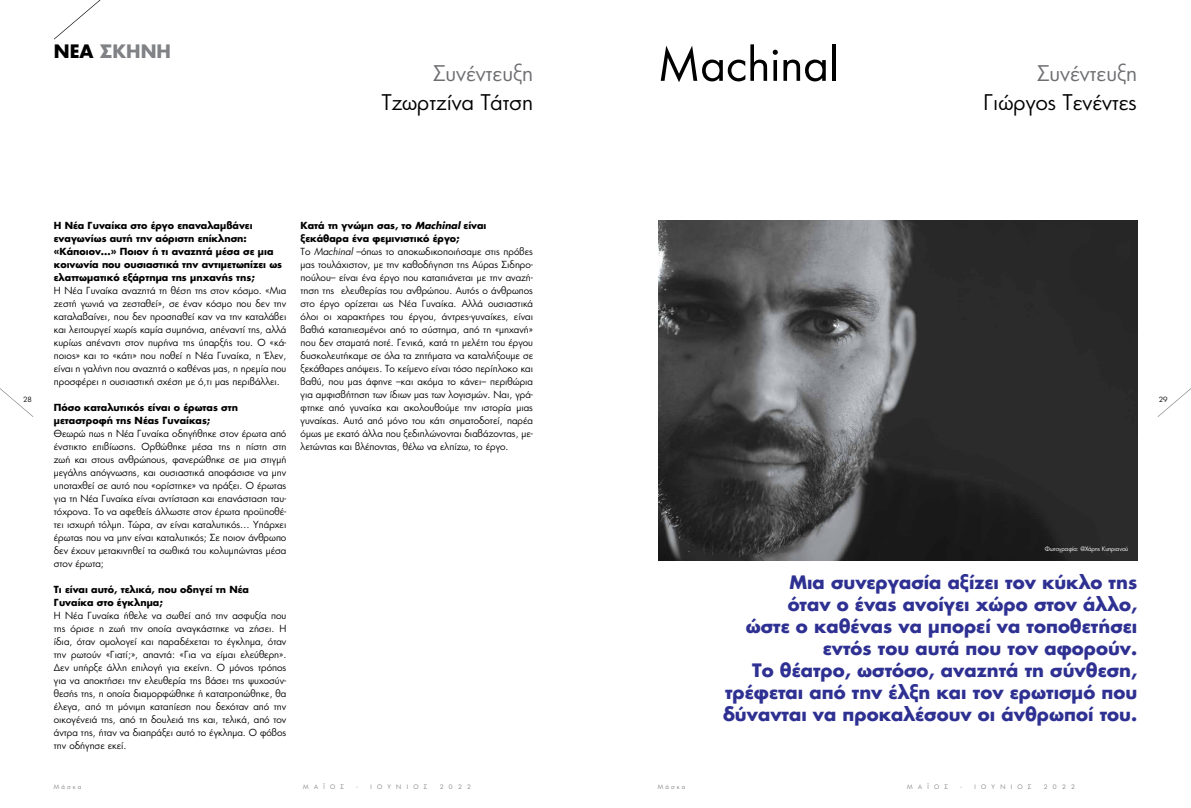
<style>
.page{position:relative;width:1191px;height:808px;background:#fff}
.page>*{position:absolute;margin:0;border:0;box-sizing:border-box;transform-origin:0 0}
.t1{font:50px "Wuerth";color:#000}
.t2{font:21px "PF Futura Neu";color:#000}
.t3{font:21px "PF Futura Neu";color:#6d6e71}
.t4{font:700 18px/22px "PF Futura Neu";color:#2e3092;text-align:right}
.t5{font:700 18px "PF Futura Neu";color:#808285}
.t6{font:9.5px/13px "PF Futura Neu";color:#000;text-align:justify}
.t7{font:700 9.5px/13px "PF Futura Neu";color:#000}
.t8{font:7px "PF Futura Neu";color:#000}
.t9{font:6px "PF Futura Neu";letter-spacing:.88em;color:#808285}
.t10{font:6px "PF Futura Neu";letter-spacing:-.025em;color:#fff}
.s1{color:#000}
.s2{font-weight:700}
.s3{font-weight:700;font-style:italic}
.s4{font-style:italic}
</style>
<div class="page">
<svg style="left:1157px;top:388px;width:34px;height:29px"></svg>
<svg style="left:0;top:388px;width:33px;height:29px"></svg>
<svg style="left:54px;top:0;width:47px;height:39px"></svg>
<img style="left:658px;top:220px;width:479px;height:340px">
<h3 class="t5" style="left:54px;top:39px;width:119px"><span class="s1">ΝΕΑ</span> ΣΚΗΝΗ</h3>
<h2 class="t3" style="left:433px;top:60px;width:102px">Συνέντευξη</h2>
<h2 class="t2" style="left:382px;top:89px;width:153px">Τζωρτζίνα Τάτση</h2>
<h1 class="t1" style="left:658px;top:30px;width:182px">Machinal</h1>
<h2 class="t3" style="left:1037px;top:60px;width:102px">Συνέντευξη</h2>
<h2 class="t2" style="left:983px;top:89px;width:155px">Γιώργος Τενέντες</h2>
<p class="t7" style="left:54px;top:219px;width:230px">Η Νέα Γυναίκα στο έργο επαναλαμβάνει εναγωνίως αυτή την αόριστη επίκληση: «Κάποιον...» Ποιον ή τι αναζητά μέσα σε μια κοινωνία που ουσιαστικά την αντιμετωπίζει ως ελαττωματικό εξάρτημα της μηχανής της;</p>
<p class="t6" style="left:54px;top:284px;width:234px">Η Νέα Γυναίκα αναζητά τη θέση της στον κόσμο. «Μια ζεστή γωνιά να ζεσταθεί», σε έναν κόσμο που δεν την καταλαβαίνει, που δεν προσπαθεί καν να την καταλάβει και λειτουργεί χωρίς καμία συμπόνια, απέναντί της, αλλά κυρίως απέναντι στον πυρήνα της ύπαρξής του. Ο «κά&shy;ποιος» και το «κάτι» που ποθεί η Νέα Γυναίκα, η Έλεν, είναι η γαλήνη που αναζητά ο καθένας μας, η ηρεμία που προσφέρει η ουσιαστική σχέση με ό,τι μας περιβάλλει.</p>
<p class="t7" style="left:54px;top:401px;width:186px">Πόσο καταλυτικός είναι ο έρωτας στη μεταστροφή της Νέας Γυναίκας;</p>
<p class="t6" style="left:54px;top:427px;width:234px">Θεωρώ πως η Νέα Γυναίκα οδηγήθηκε στον έρωτα από ένστικτο επιβίωσης. Ορθώθηκε μέσα της η πίστη στη ζωή και στους ανθρώπους, φανερώθηκε σε μια στιγμή μεγάλης απόγνωσης, και ουσιαστικά αποφάσισε να μην υποταχθεί σε αυτό που «ορίστηκε» να πράξει. Ο έρωτας για τη Νέα Γυναίκα είναι αντίσταση και επανάσταση ταυ&shy;τόχρονα. Το να αφεθείς άλλωστε στον έρωτα προϋποθέ&shy;τει ισχυρή τόλμη. Τώρα, αν είναι καταλυτικός… Υπάρχει έρωτας που να μην είναι καταλυτικός; Σε ποιον άνθρωπο δεν έχουν μετακινηθεί τα σωθικά του κολυμπώντας μέσα στον έρωτα;</p>
<p class="t7" style="left:54px;top:582px;width:197px">Τι είναι αυτό, τελικά, που οδηγεί τη Νέα<br>Γυναίκα στο έγκλημα;</p>
<p class="t6" style="left:54px;top:609px;width:234px">Η Νέα Γυναίκα ήθελε να σωθεί από την ασφυξία που της όρισε η ζωή την οποία αναγκάστηκε να ζήσει. Η ίδια, όταν ομολογεί και παραδέχεται το έγκλημα, όταν την ρωτούν «Γιατί;», απαντά: «Για να είμαι ελεύθερη».<br>Δεν υπήρξε άλλη επιλογή για εκείνη. Ο μόνος τρόπος για να αποκτήσει την ελευθερία της βάσει της ψυχοσύν&shy;θεσής της, η οποία διαμορφώθηκε ή κατατροπώθηκε, θα έλεγα, από τη μόνιμη καταπίεση που δεχόταν από την οικογένειά της, από τη δουλειά της και, τελικά, από τον άντρα της, ήταν να διαπράξει αυτό το έγκλημα. Ο φόβος την οδήγησε εκεί.</p>
<p class="t6" style="left:300px;top:219px;width:234px;text-align:left"><span class="s2">Κατά τη γνώμη σας, το</span> <span class="s3">Machinal</span> <span class="s2">είναι ξεκάθαρα ένα φεμινιστικό έργο;<br></span>Το <span class="s4">Machinal</span> –όπως το αποκωδικοποιήσαμε στις πρόβες μας τουλάχιστον, με την καθοδήγηση της Αύρας Σιδηρο&shy;πούλου– είναι ένα έργο που καταπιάνεται με την αναζή&shy;τηση της ελευθερίας του ανθρώπου. Αυτός ο άνθρωπος στο έργο ορίζεται ως Νέα Γυναίκα. Αλλά ουσιαστικά όλοι οι χαρακτήρες του έργου, άντρες-γυναίκες, είναι βαθιά καταπιεσμένοι από το σύστημα, από τη «μηχανή» που δεν σταματά ποτέ. Γενικά, κατά τη μελέτη του έργου δυσκολευτήκαμε σε όλα τα ζητήματα να καταλήξουμε σε ξεκάθαρες απόψεις. Το κείμενο είναι τόσο περίπλοκο και βαθύ, που μας άφηνε –και ακόμα το κάνει– περιθώρια για αμφισβήτηση των ίδιων μας των λογισμών. Ναι, γρά&shy;φτηκε από γυναίκα και ακολουθούμε την ιστορία μιας γυναίκας. Αυτό από μόνο του κάτι σηματοδοτεί, παρέα όμως με εκατό άλλα που ξεδιπλώνονται διαβάζοντας, με&shy;λετώντας και βλέποντας, θέλω να ελπίζω, το έργο.</p>
<p class="t8" style="left:23px;top:395px;width:10px">28</p>
<p class="t8" style="left:1158px;top:395px;width:10px">29</p>
<p class="t10" style="left:1044px;top:544px;width:85px">Φωτογραφία: @Χάρης Κυπριανού</p>
<p class="t4" style="left:723px;top:571px;width:416px">Μια συνεργασία αξίζει τον κύκλο της<br>όταν ο ένας ανοίγει χώρο στον άλλο,<br>ώστε ο καθένας να μπορεί να τοποθετήσει εντός του αυτά που τον αφορούν.<br>Το θέατρο, ωστόσο, αναζητά τη σύνθεση, τρέφεται από την έλξη και τον ερωτισμό που δύνανται να προκαλέσουν οι άνθρωποί του.</p>
<p class="t9" style="left:54px;top:783px;width:29px">Μάσκα</p>
<p class="t9" style="left:303px;top:783px;width:42px">ΜΑΪΟΣ</p>
<p class="t9" style="left:356px;top:783px;width:72px">- ΙΟΥΝΙΟΣ</p>
<p class="t9" style="left:440px;top:783px;width:33px">2022</p>
<p class="t9" style="left:658px;top:783px;width:29px">Μάσκα</p>
<p class="t9" style="left:907px;top:783px;width:42px">ΜΑΪΟΣ</p>
<p class="t9" style="left:960px;top:783px;width:72px">- ΙΟΥΝΙΟΣ</p>
<p class="t9" style="left:1044px;top:783px;width:33px">2022</p>
</div>
